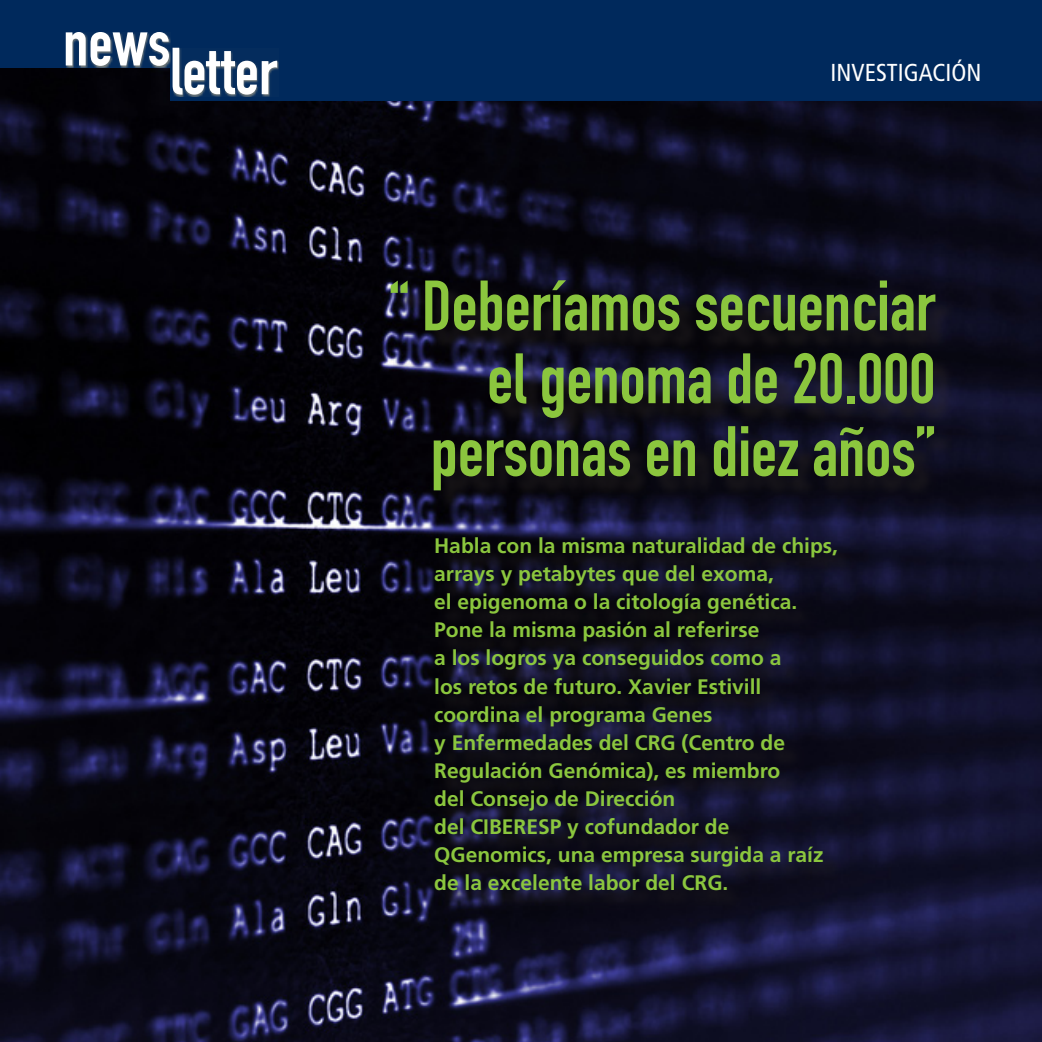
<style>
.page{position:relative;width:1042px;height:1042px;background:#fff}
.page>*{position:absolute;margin:0;border:0;box-sizing:border-box;transform-origin:0 0}
.t1{font:70px/72.8px "DIN Engschrift Alternate";color:#8bc63e;text-align:right}
.t2{font:65.27px "DIN Engschrift Alternate";color:#fff}
.t3{font:condensed 24.5px "Frutiger";color:#fff}
.t4{font:700 21px/28px "Frutiger";color:#8bc63e}
</style>
<div class="page">
<img style="left:0;top:67px;width:1041px;height:975px">
<div style="left:0;top:0;width:1041px;height:67px;background:#00295c"></div>
<div style="left:170px;top:38px;width:871px;height:63px;background:#00295c"></div>
<div style="left:66px;top:32px;width:105px;height:36px;background:#959383;opacity:.75"></div>
<div style="left:173px;top:48px;width:106px;height:49px;background:#959383;opacity:.75"></div>
<div style="left:437px;top:540px;width:419px;height:371px;background:#231f20;opacity:.75"></div>
<div style="left:393px;top:283px;width:564px;height:228px;background:#231f20;opacity:.75"></div>
<h2 class="t2" style="left:63px;top:33px;width:216px">newsletter</h2>
<p class="t3" style="left:830px;top:59px;width:152px">INVESTIGACIÓN</p>
<h1 class="t1" style="left:389px;top:270px;width:547px">“ Deberíamos secuenciar el genoma de 20.000 personas en diez años”</h1>
<p class="t4" style="left:434px;top:532px;width:405px">Habla con la misma naturalidad de chips, arrays y petabytes que del exoma,<br>el epigenoma o la citología genética.<br>Pone la misma pasión al referirse<br>a los logros ya conseguidos como a<br>los retos de futuro. Xavier Estivill coordina el programa Genes<br>y Enfermedades del CRG (Centro de<br>Regulación Genómica), es miembro<br>del Consejo de Dirección<br>del CIBERESP y cofundador de<br>QGenomics, una empresa surgida a raíz de la excelente labor del CRG.</p>
</div>
